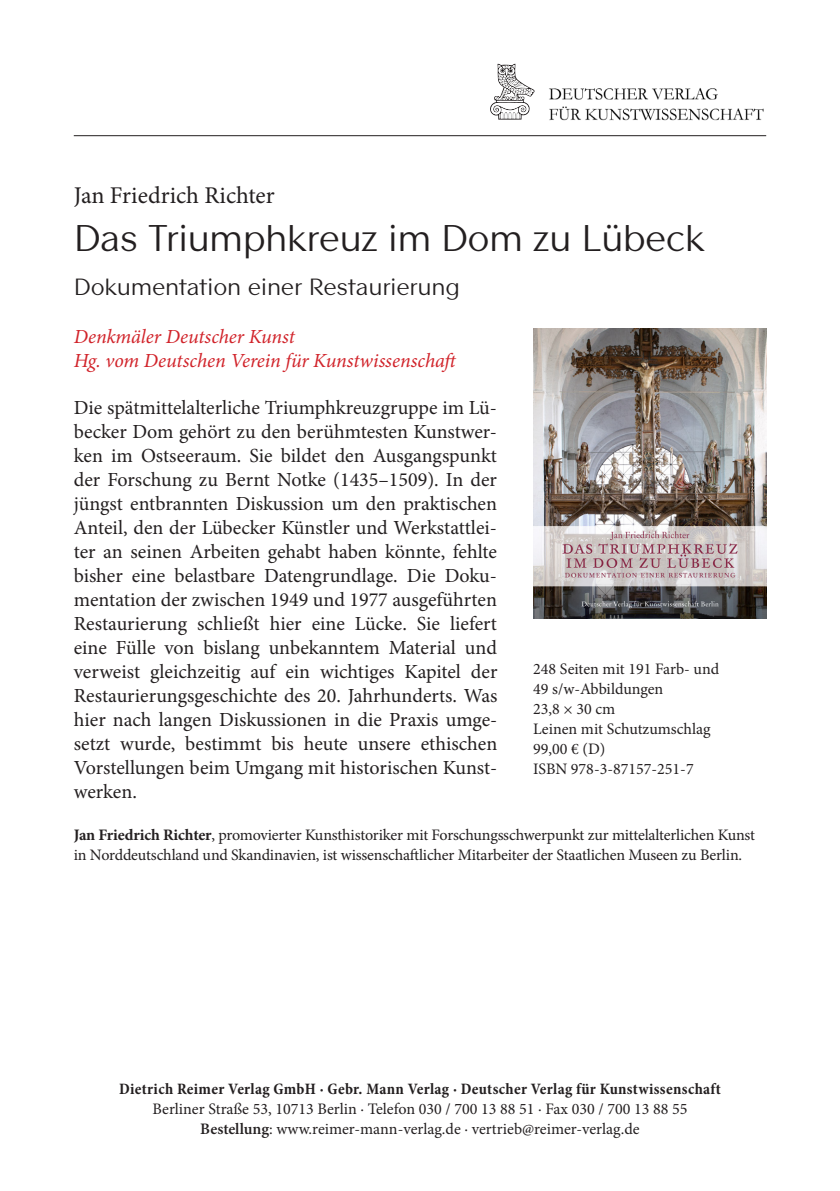
<style>
.page{position:relative;width:840px;height:1191px;background:#fff}
.page>*{position:absolute;margin:0;border:0;box-sizing:border-box;transform-origin:0 0}
.t1{font:38px "Contax Sans 55";letter-spacing:-.02em;color:#231f20}
.t2{font:24px "Contax Sans 55";letter-spacing:-.015em;color:#231f20}
.t3{font:24px "Minion Pro";color:#231f20}
.t4{font:20px/24px "Minion Pro";letter-spacing:-.005em;color:#231f20;text-align:justify}
.t5{font:italic 20px/24px "Minion Pro";letter-spacing:-.005em;color:#d1232a}
.t6{font:16px/20px "Minion Pro";letter-spacing:-.01em;color:#231f20}
.t7{font:700 condensed 16px "Minion Pro";letter-spacing:.02em;color:#231f20}
.s1{font-weight:700}
.s2{font-weight:600}
</style>
<div class="page">
<hr style="left:74px;top:135px;width:691px;height:1px;background:#231f20">
<img style="left:533px;top:329px;width:232px;height:289px">
<img style="left:549px;top:88px;width:215px;height:33px">
<svg style="left:490px;top:63px;width:45px;height:57px"></svg>
<p class="t3" style="left:74px;top:179px;width:202px">Jan Friedrich Richter</p>
<h1 class="t1" style="left:74px;top:214px;width:632px">Das Triumphkreuz im Dom zu Lübeck</h1>
<p class="t2" style="left:74px;top:271px;width:387px">Dokumentation einer Restaurierung</p>
<p class="t5" style="left:74px;top:324px;width:387px">Denkmäler Deutscher Kunst<br>Hg. vom Deutschen Verein für Kunstwissenschaft</p>
<p class="t4" style="left:74px;top:395px;width:425px">Die spätmittelalterliche Triumphkreuzgruppe im Lü&shy;becker Dom gehört zu den berühmtesten Kunstwer&shy;ken im Ostseeraum. Sie bildet den Ausgangspunkt der Forschung zu Bernt Notke (1435–1509). In der jüngst entbrannten Diskussion um den praktischen Anteil, den der Lübecker Künstler und Werkstattlei&shy;ter an seinen Arbeiten gehabt haben könnte, fehlte bisher eine belastbare Datengrundlage. Die Doku&shy;mentation der zwischen 1949 und 1977 ausgeführten Restaurierung schließt hier eine Lücke. Sie liefert eine Fülle von bislang unbekanntem Material und verweist gleichzeitig auf ein wichtiges Kapitel der Restaurierungsgeschichte des 20. Jahrhunderts. Was hier nach langen Diskussionen in die Praxis umge&shy;setzt wurde, bestimmt bis heute unsere ethischen Vorstellungen beim Umgang mit historischen Kunst&shy;werken.</p>
<p class="t6" style="left:74px;top:825px;width:682px"><span class="s1">Jan Friedrich Richter</span>, promovierter Kunsthistoriker mit Forschungsschwerpunkt zur mittelalterlichen Kunst in Norddeutschland und Skandinavien, ist wissenschaftlicher Mitarbeiter der Staatlichen Museen zu Berlin.</p>
<p class="t6" style="left:533px;top:658px;width:187px">248 Seiten mit 191 Farb- und<br>49 s/w-Abbildungen<br>23,8 × 30 cm<br>Leinen mit Schutzumschlag<br>99,00 € (D)<br>ISBN 978-3-87157-251-7</p>
<p class="t7" style="left:119px;top:1078px;width:602px">Dietrich Reimer Verlag GmbH · Gebr. Mann Verlag · Deutscher Verlag für Kunstwissenschaft</p>
<p class="t6" style="left:152px;top:1099px;width:536px;text-align:center">Berliner Straße 53, 10713 Berlin · Telefon 030 / 700 13 88 51 · Fax 030 / 700 13 88 55<br><span class="s2">Bestellung</span>: www.reimer-mann-verlag.de · vertrieb@reimer-verlag.de</p>
</div>
